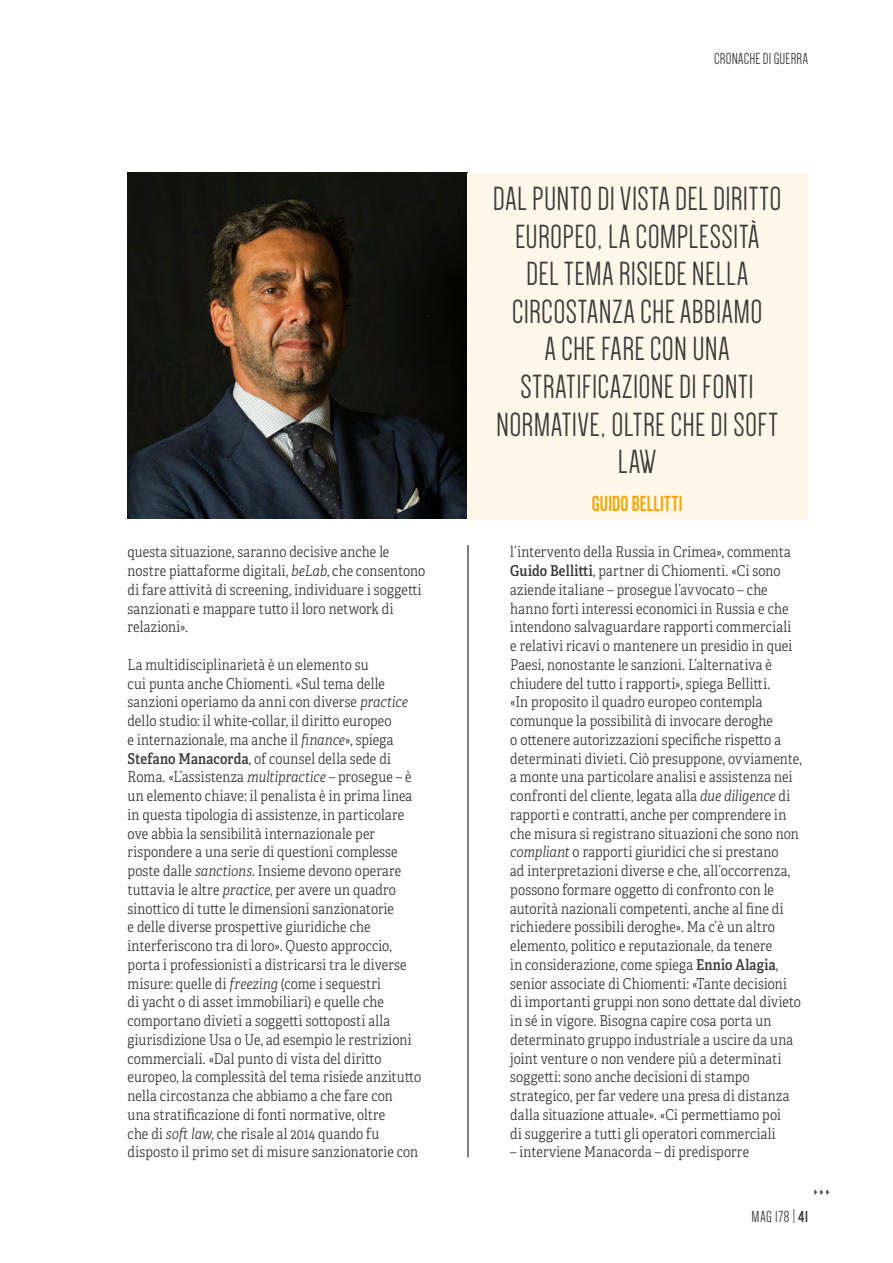
<style>
.page{position:relative;width:893px;height:1263px;background:#fff}
.page>*{position:absolute;margin:0;border:0;box-sizing:border-box;transform-origin:0 0}
.t1{font:34.5px/37.5px "Dense";letter-spacing:.01em;color:#3c3c3b;text-align:center}
.t2{font:700 22.5px "Dense";letter-spacing:.015em;color:#f7a600}
.t3{font:16.5px "Dense";letter-spacing:.01em;color:#3c3c3b}
.t4{font:15px/18.8px "Adelle Condensed Lt";letter-spacing:.01em;color:#3c3c3b}
.t5{font:9px "Webdings";color:#3c3c3b}
.s1{font-style:italic}
.s2{font-family:"Adelle Condensed Sb"}
.s3{font-weight:700}
</style>
<div class="page">
<hr style="left:468px;top:545px;width:1px;height:612px;background:#000">
<img style="left:128px;top:172px;width:339px;height:347px">
<div style="left:467px;top:173px;width:340px;height:347px;background:#fff7ea"></div>
<hr style="left:0;top:669px;width:1px;height:90px;background:#5cc4bd">
<hr style="left:0;top:1209px;width:1px;height:51px;background:#5cc4bd">
<p class="t4" style="left:128px;top:542px;width:299px">questa situazione, saranno decisive anche le nostre piattaforme digitali, <span class="s1">beLab</span>, che consentono di fare attività di screening, individuare i soggetti sanzionati e mappare tutto il loro network di relazioni».</p>
<p class="t4" style="left:128px;top:655px;width:295px">La multidisciplinarietà è un elemento su<br>cui punta anche Chiomenti. «Sul tema delle sanzioni operiamo da anni con diverse <span class="s1">practice </span>dello studio: il white-collar, il diritto europeo<br>e internazionale, ma anche il <span class="s1">finance</span>», spiega <span class="s2">Stefano Manacorda</span>, of counsel della sede di Roma. «L’assistenza <span class="s1">multipractice</span> – prosegue – è un elemento chiave: il penalista è in prima linea in questa tipologia di assistenze, in particolare ove abbia la sensibilità internazionale per rispondere a una serie di questioni complesse poste dalle <span class="s1">sanctions</span>. Insieme devono operare tuttavia le altre <span class="s1">practice</span>, per avere un quadro sinottico di tutte le dimensioni sanzionatorie<br>e delle diverse prospettive giuridiche che interferiscono tra di loro». Questo approccio, porta i professionisti a districarsi tra le diverse misure: quelle di <span class="s1">freezing</span> (come i sequestri<br>di yacht o di asset immobiliari) e quelle che comportano divieti a soggetti sottoposti alla giurisdizione Usa o Ue, ad esempio le restrizioni commerciali. «Dal punto di vista del diritto europeo, la complessità del tema risiede anzitutto nella circostanza che abbiamo a che fare con<br>una stratificazione di fonti normative, oltre<br>che di <span class="s1">soft law</span>, che risale al 2014 quando fu disposto il primo set di misure sanzionatorie con</p>
<p class="t3" style="left:714px;top:50px;width:95px">CRONACHE DI GUERRA</p>
<h1 class="t1" style="left:493px;top:181px;width:290px">DAL PUNTO DI VISTA DEL DIRITTO<br>EUROPEO, LA COMPLESSITÀ<br>DEL TEMA RISIEDE NELLA<br>CIRCOSTANZA CHE ABBIAMO<br>A CHE FARE CON UNA<br>STRATIFICAZIONE DI FONTI<br>NORMATIVE, OLTRE CHE DI SOFT<br>LAW</h1>
<h2 class="t2" style="left:592px;top:492px;width:92px">GUIDO BELLITTI</h2>
<p class="t4" style="left:510px;top:542px;width:293px">l’intervento della Russia in Crimea», commenta <span class="s2">Guido Bellitti</span>, partner di Chiomenti. «Ci sono aziende italiane – prosegue l’avvocato – che hanno forti interessi economici in Russia e che intendono salvaguardare rapporti commerciali<br>e relativi ricavi o mantenere un presidio in quei Paesi, nonostante le sanzioni. L’alternativa è chiudere del tutto i rapporti», spiega Bellitti.<br>«In proposito il quadro europeo contempla comunque la possibilità di invocare deroghe<br>o ottenere autorizzazioni specifiche rispetto a determinati divieti. Ciò presuppone, ovviamente, a monte una particolare analisi e assistenza nei confronti del cliente, legata alla <span class="s1">due diligence</span> di rapporti e contratti, anche per comprendere in che misura si registrano situazioni che sono non <span class="s1">compliant</span> o rapporti giuridici che si prestano<br>ad interpretazioni diverse e che, all’occorrenza, possono formare oggetto di confronto con le autorità nazionali competenti, anche al fine di richiedere possibili deroghe». Ma c’è un altro elemento, politico e reputazionale, da tenere<br>in considerazione, come spiega <span class="s2">Ennio Alagia</span>, senior associate di Chiomenti: «Tante decisioni di importanti gruppi non sono dettate dal divieto in sé in vigore. Bisogna capire cosa porta un determinato gruppo industriale a uscire da una joint venture o non vendere più a determinati soggetti: sono anche decisioni di stampo strategico, per far vedere una presa di distanza dalla situazione attuale». «Ci permettiamo poi<br>di suggerire a tutti gli operatori commerciali</p>
<p class="t4" style="left:510px;top:1142px;width:240px">– interviene Manacorda – di predisporre</p>
<p class="t5" style="left:811px;top:1188px;width:22px">✔✔✔</p>
<p class="t3" style="left:752px;top:1208px;width:58px">MAG 178 | <span class="s3">41</span></p>
</div>
